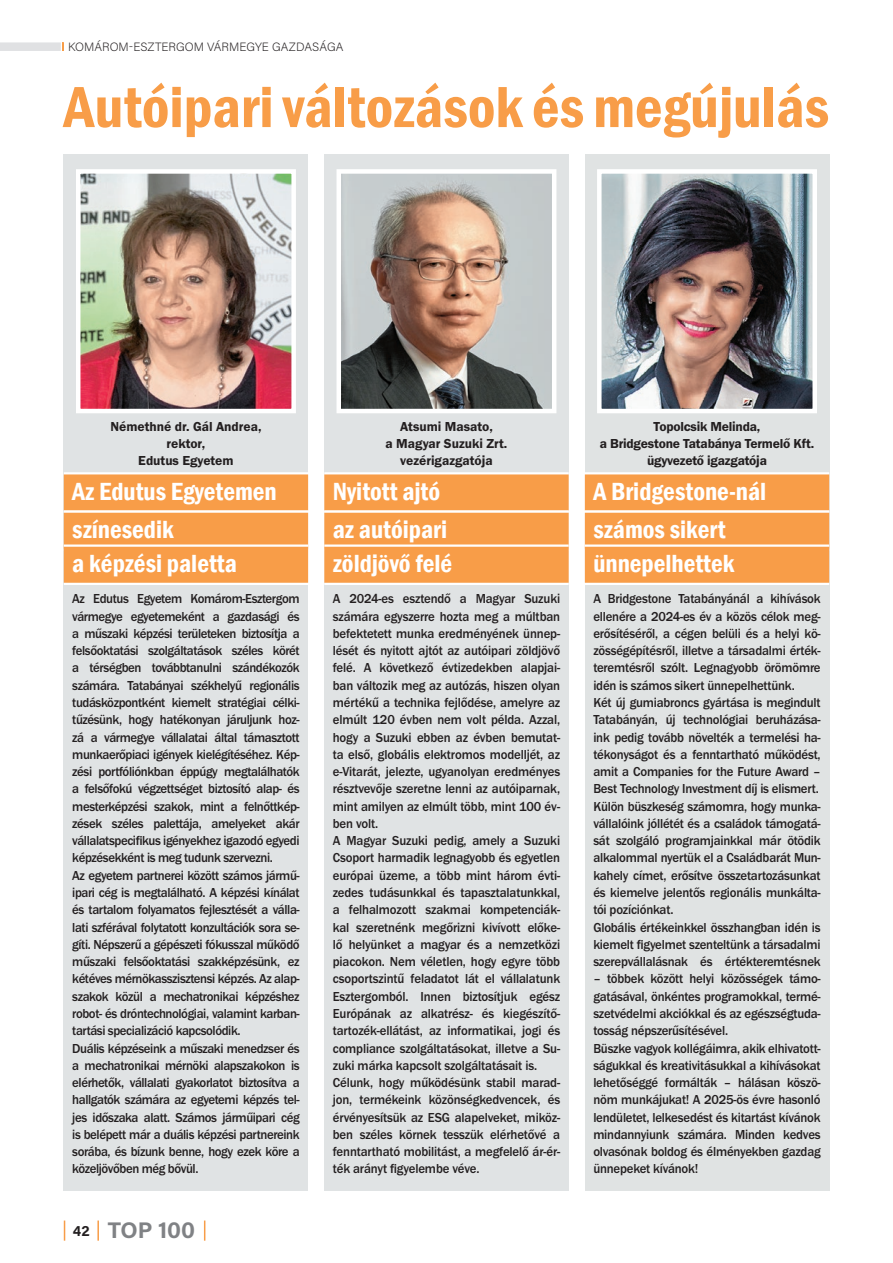
<style>
.page{position:relative;width:893px;height:1263px;background:#fff}
.page>*{position:absolute;margin:0;border:0;box-sizing:border-box;transform-origin:0 0}
.t1{font:600 condensed 60px "Franklin Gothic";color:#f89d48}
.t2{font:600 condensed 25.5px/38.2px "Franklin Gothic";color:#fff}
.t3{font:700 22.65px "Acumin Pro";color:#808285}
.t4{font:700 15px "Acumin Pro";color:#231f20}
.t5{font:13.5px/17.2px "Franklin Gothic Med";letter-spacing:-.015em;color:#231f20;scale:.95 1}
.t6{font:13.5px/17.2px "Franklin Gothic Dem";letter-spacing:-.005em;color:#231f20;text-align:center}
.t7{font:200 12px "Acumin Pro";color:#231f20}
</style>
<div class="page">
<svg style="left:64px;top:1220px;width:1px;height:21px"></svg>
<hr style="left:97px;top:1220px;width:2px;height:21px;background:#f89d48">
<svg style="left:204px;top:1220px;width:1px;height:21px"></svg>
<div style="left:0;top:42px;width:61px;height:9px;background:#e0e1e3"></div>
<svg style="left:62px;top:42px;width:2px;height:9px"></svg>
<div style="left:64px;top:154px;width:244px;height:1037px;background:#e0e3e4"></div>
<div style="left:64px;top:472px;width:244px;height:41px;background:#fff"></div>
<div style="left:64px;top:474px;width:244px;height:36px;background:#f89d48"></div>
<div style="left:64px;top:510px;width:244px;height:41px;background:linear-gradient(to right,#fde4cd,#fde4cd)"></div>
<div style="left:64px;top:513px;width:244px;height:36px;background:#f89d48"></div>
<div style="left:64px;top:544px;width:244px;height:41px;background:linear-gradient(to right,#fde5ce,#fde5ce)"></div>
<div style="left:64px;top:547px;width:244px;height:36px;background:#f89d48"></div>
<div style="left:324px;top:154px;width:245px;height:1037px;background:#e0e3e4"></div>
<div style="left:324px;top:472px;width:245px;height:41px;background:#fff"></div>
<div style="left:324px;top:474px;width:245px;height:36px;background:#f89d48"></div>
<div style="left:324px;top:510px;width:245px;height:41px;background:linear-gradient(to right,#fde4cd,#fde4cd)"></div>
<div style="left:324px;top:513px;width:245px;height:36px;background:#f89d48"></div>
<div style="left:324px;top:544px;width:245px;height:41px;background:linear-gradient(to right,#fde5ce,#fde5ce)"></div>
<div style="left:324px;top:547px;width:245px;height:36px;background:#f89d48"></div>
<img style="left:81px;top:174px;width:210px;height:234px">
<div style="left:76px;top:169px;width:220px;height:244px;border:4px solid #fff"></div>
<img style="left:341px;top:174px;width:210px;height:234px">
<div style="left:336px;top:169px;width:220px;height:244px;border:4px solid #fff"></div>
<div style="left:585px;top:154px;width:244px;height:1037px;background:#e0e3e3"></div>
<div style="left:585px;top:472px;width:244px;height:41px;background:#fff"></div>
<div style="left:585px;top:474px;width:244px;height:36px;background:#f89d48"></div>
<div style="left:585px;top:510px;width:244px;height:41px;background:linear-gradient(to right,#fde4cd,#fde4cd)"></div>
<div style="left:585px;top:513px;width:244px;height:36px;background:#f89d48"></div>
<div style="left:585px;top:544px;width:244px;height:41px;background:linear-gradient(to right,#fde5ce,#fde5ce)"></div>
<div style="left:585px;top:547px;width:244px;height:36px;background:#f89d48"></div>
<img style="left:602px;top:174px;width:210px;height:234px">
<div style="left:597px;top:169px;width:220px;height:244px;border:4px solid #fff"></div>
<p class="t7" style="left:68px;top:38px;width:277px">KOMÁROM-ESZTERGOM VÁRMEGYE GAZDASÁGA</p>
<h1 class="t1" style="left:64px;top:67px;width:767px">Autóipari változások és megújulás</h1>
<p class="t6" style="left:110px;top:418px;width:153px">Némethné dr. Gál Andrea, rektor,<br>Edutus Egyetem</p>
<p class="t6" style="left:386px;top:418px;width:123px">Atsumi Masato,<br>a Magyar Suzuki Zrt. vezérigazgatója</p>
<h2 class="t2" style="left:72px;top:472px;width:206px">Az Edutus Egyetemen színesedik</h2>
<h2 class="t2" style="left:72px;top:544px;width:166px">a képzési paletta</h2>
<p class="t5" style="left:72px;top:590px;width:241px">Az Edutus Egyetem Komárom-Esztergom vármegye egyetemeként a gazdasági és a műszaki képzési területeken biztosítja a felsőoktatási szolgáltatások széles körét a térségben továbbtanulni szándékozók számára. Tatabányai székhelyű regionális tudásközpontként kiemelt stratégiai célki&shy;tűzésünk, hogy hatékonyan járuljunk hoz&shy;zá a vármegye vállalatai által támasztott munkaerőpiaci igények kielégítéséhez. Kép&shy;zési portfóliónkban éppúgy megtalálhatók a felsőfokú végzettséget biztosító alap- és mesterképzési szakok, mint a felnőttkép&shy;zések széles palettája, amelyeket akár vállalatspecifikus igényekhez igazodó egyedi képzésekként is meg tudunk szervezni.<br>Az egyetem partnerei között számos jármű&shy;ipari cég is megtalálható. A képzési kínálat és tartalom folyamatos fejlesztését a válla&shy;lati szférával folytatott konzultációk sora se&shy;gíti. Népszerű a gépészeti fókusszal működő műszaki felsőoktatási szakképzésünk, ez kétéves mérnökasszisztensi képzés. Az alap&shy;szakok közül a mechatronikai képzéshez robot- és dróntechnológiai, valamint karban&shy;tartási specializáció kapcsolódik.<br>Duális képzéseink a műszaki menedzser és a mechatronikai mérnöki alapszakokon is elérhetők, vállalati gyakorlatot biztosítva a hallgatók számára az egyetemi képzés tel&shy;jes időszaka alatt. Számos járműipari cég is belépett már a duális képzési partnereink sorába, és bízunk benne, hogy ezek köre a közeljövőben még bővül.</p>
<p class="t4" style="left:73px;top:1220px;width:18px">42</p>
<h3 class="t3" style="left:108px;top:1214px;width:89px">TOP 100</h3>
<h2 class="t2" style="left:333px;top:472px;width:116px">Nyitott ajtó az autóipari</h2>
<h2 class="t2" style="left:333px;top:544px;width:121px">zöldjövő felé</h2>
<p class="t5" style="left:333px;top:590px;width:241px">A 2024-es esztendő a Magyar Suzuki számára egyszerre hozta meg a múltban befektetett munka eredményének ünnep&shy;lését és nyitott ajtót az autóipari zöldjövő felé. A következő évtizedekben alapjai&shy;ban változik meg az autózás, hiszen olyan mértékű a technika fejlődése, amelyre az elmúlt 120 évben nem volt példa. Azzal, hogy a Suzuki ebben az évben bemutat&shy;ta első, globális elektromos modelljét, az e-Vitarát, jelezte, ugyanolyan eredményes résztvevője szeretne lenni az autóiparnak, mint amilyen az elmúlt több, mint 100 év&shy;ben volt.<br>A Magyar Suzuki pedig, amely a Suzuki Csoport harmadik legnagyobb és egyetlen európai üzeme, a több mint három évti&shy;zedes tudásunkkal és tapasztalatunkkal, a felhalmozott szakmai kompetenciák&shy;kal szeretnénk megőrizni kivívott előke&shy;lő helyünket a magyar és a nemzetközi piacokon. Nem véletlen, hogy egyre több csoportszintű feladatot lát el vállalatunk Esztergomból. Innen biztosítjuk egész Európának az alkatrész- és kiegészítő&shy;tartozék-ellátást, az informatikai, jogi és compliance szolgáltatásokat, illetve a Su&shy;zuki márka kapcsolt szolgáltatásait is.<br>Célunk, hogy működésünk stabil marad&shy;jon, termékeink közönségkedvencek, és érvényesítsük az ESG alapelveket, miköz&shy;ben széles körnek tesszük elérhetővé a fenntartható mobilitást, a megfelelő ár-ér&shy;ték arányt figyelembe véve.</p>
<p class="t6" style="left:600px;top:418px;width:216px">Topolcsik Melinda,<br>a Bridgestone Tatabánya Termelő Kft. ügyvezető igazgatója</p>
<h2 class="t2" style="left:593px;top:472px;width:175px">A Bridgestone-nál számos sikert</h2>
<h2 class="t2" style="left:593px;top:544px;width:143px">ünnepelhettek</h2>
<p class="t5" style="left:593px;top:590px;width:241px">A Bridgestone Tatabányánál a kihívások ellenére a 2024-es év a közös célok meg&shy;erősítéséről, a cégen belüli és a helyi kö&shy;zösségépítésről, illetve a társadalmi érték&shy;teremtésről szólt. Legnagyobb örömömre idén is számos sikert ünnepelhettünk.<br>Két új gumiabroncs gyártása is megindult Tatabányán, új technológiai beruházása&shy;ink pedig tovább növelték a termelési ha&shy;tékonyságot és a fenntartható működést, amit a Companies for the Future Award – Best Technology Investment díj is elismert.<br>Külön büszkeség számomra, hogy munka&shy;vállalóink jóllétét és a családok támogatá&shy;sát szolgáló programjainkkal már ötödik alkalommal nyertük el a Családbarát Mun&shy;kahely címet, erősítve összetartozásunkat és kiemelve jelentős regionális munkálta&shy;tói pozíciónkat.<br>Globális értékeinkkel összhangban idén is kiemelt figyelmet szenteltünk a társadalmi szerepvállalásnak és értékteremtésnek</p>
<p class="t5" style="left:593px;top:970px;width:241px">– többek között helyi közösségek támo&shy;gatásával, önkéntes programokkal, termé&shy;szetvédelmi akciókkal és az egészségtuda&shy;tosság népszerűsítésével.<br>Büszke vagyok kollégáimra, akik elhivatott&shy;ságukkal és kreativitásukkal a kihívásokat lehetőséggé formálták – hálásan köszö&shy;nöm munkájukat! A 2025-ös évre hasonló lendületet, lelkesedést és kitartást kívánok mindannyiunk számára. Minden kedves olvasónak boldog és élményekben gazdag ünnepeket kívánok!</p>
</div>
